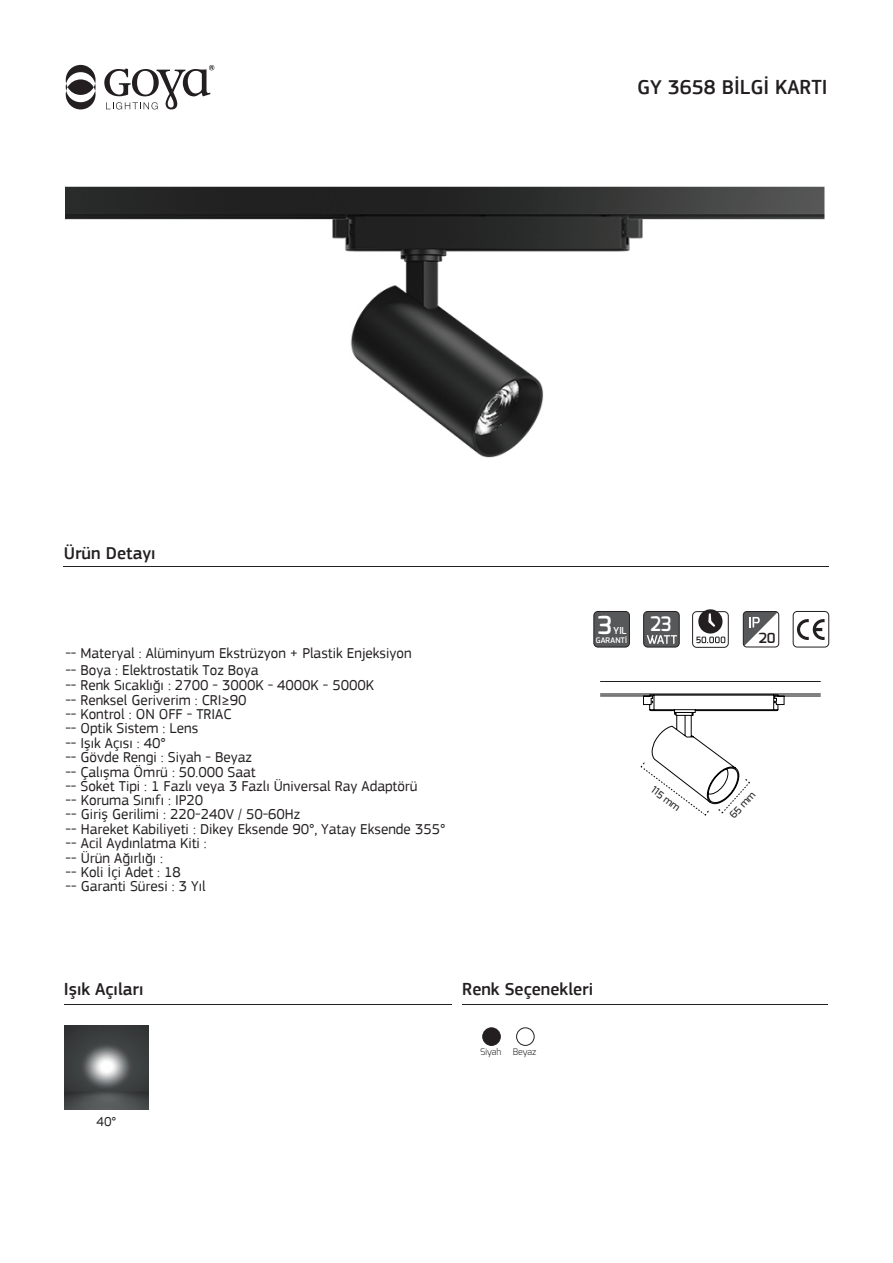
<style>
.page{position:relative;width:893px;height:1263px;background:#fff}
.page>*{position:absolute;margin:0;border:0;box-sizing:border-box;transform-origin:0 0}
.t1{font:600 24.9px "Exo";color:#fff}
.t2{font:500 21px "PF Square Sans Pro";color:#231f20}
.t3{font:600 19.95px "Exo";color:#fff;scale:.89 1}
.t4{font:500 18px "PF Square Sans Pro";color:#231f20}
.t5{font:15px/14.4px "PF Square Sans Pro";color:#231f20}
.t6{font:600 13.95px "Exo";color:#231f20}
.t7{font:13.5px "PF Square Sans Pro";color:#231f20}
.t8{font:500 10.05px "Exo";color:#231f20}
.t9{font:600 9.45px "Exo";color:#fff}
.t10{font:300 9px "Exo";color:#231f20}
.t11{font:600 7.65px "Exo";color:#fff}
</style>
<div class="page">
<hr style="left:64px;top:1004px;width:387px;height:1px;background:#231f20">
<hr style="left:64px;top:566px;width:765px;height:1px;background:#231f20">
<hr style="left:462px;top:1004px;width:366px;height:1px;background:#231f20">
<svg style="left:66px;top:65px;width:30px;height:44px"></svg>
<svg style="left:104px;top:65px;width:110px;height:44px"></svg>
<div style="left:516px;top:1027px;width:18px;height:19px;border:1px solid #231f20;border-radius:50%"></div>
<div style="left:483px;top:1028px;width:17px;height:17px;background:#231f20;border-radius:50%"></div>
<div style="left:482px;top:1027px;width:19px;height:19px;border:1px solid #231f20;border-radius:50%"></div>
<div style="left:644px;top:611px;width:35px;height:36px;background:#57585a;border-radius:4px"></div>
<div style="left:643px;top:611px;width:37px;height:36px;border:1px solid #231f20;border-radius:4px"></div>
<svg style="left:647px;top:635px;width:30px;height:9px"></svg>
<div style="left:793px;top:611px;width:36px;height:36px;border:1px solid #231f20;border-radius:4px"></div>
<svg style="left:797px;top:619px;width:28px;height:21px"></svg>
<div style="left:743px;top:611px;width:36px;height:36px;border:1px solid #231f20;border-radius:4px"></div>
<svg style="left:743px;top:611px;width:34px;height:35px"></svg>
<div style="left:594px;top:611px;width:35px;height:36px;background:#57585a;border-radius:4px"></div>
<div style="left:593px;top:611px;width:37px;height:36px;border:1px solid #231f20;border-radius:4px"></div>
<img style="left:64px;top:1025px;width:84px;height:85px">
<div style="left:692px;top:611px;width:37px;height:37px;border:1px solid #231f20;border-radius:4px"></div>
<svg style="left:696px;top:609px;width:29px;height:34px"></svg>
<svg style="left:600px;top:681px;width:221px;height:134px"></svg>
<img style="left:65px;top:186px;width:760px;height:272px">
<h2 class="t2" style="left:637px;top:75px;width:192px">GY 3658 BİLGİ KARTI</h2>
<p class="t4" style="left:64px;top:543px;width:93px">Ürün Detayı</p>
<p class="t5" style="left:65px;top:645px;width:348px;line-height:17.1px">-- Materyal : Alüminyum Ekstrüzyon + Plastik Enjeksiyon -- Boya : Elektrostatik Toz Boya</p>
<p class="t5" style="left:65px;top:678px;width:381px">-- Renk Sıcaklığı : 2700 - 3000K - 4000K - 5000K<br>-- Renksel Geriverim : CRI≥90<br>-- Kontrol : ON OFF - TRIAC<br>-- Optik Sistem : Lens<br>-- Işık Açısı : 40°<br>-- Gövde Rengi : Siyah - Beyaz<br>-- Çalışma Ömrü : 50.000 Saat<br>-- Soket Tipi : 1 Fazlı veya 3 Fazlı Üniversal Ray Adaptörü<br>-- Koruma Sınıfı : IP20<br>-- Giriş Gerilimi : 220-240V / 50-60Hz<br>-- Hareket Kabiliyeti : Dikey Eksende 90°, Yatay Eksende 355° -- Acil Aydınlatma Kiti :<br>-- Ürün Ağırlığı :<br>-- Koli İçi Adet : 18<br>-- Garanti Süresi : 3 Yıl</p>
<h1 class="t1" style="left:598px;top:609px;width:16px">3</h1>
<p class="t9" style="left:613px;top:624px;width:15px">YIL</p>
<h3 class="t3" style="left:650px;top:611px;width:25px">23</h3>
<p class="t11" style="left:596px;top:635px;width:33px">GARANTİ</p>
<p class="t6" style="left:759px;top:629px;width:19px">20</p>
<p class="t8" style="left:656px;top:783px;width:35px;rotate:37deg">115 mm</p>
<p class="t8" style="left:727px;top:812px;width:34px;rotate:-48deg">65 mm</p>
<p class="t4" style="left:64px;top:979px;width:81px">Işık Açıları</p>
<p class="t4" style="left:462px;top:979px;width:132px">Renk Seçenekleri</p>
<p class="t7" style="left:97px;top:1113px;width:21px">40°</p>
<p class="t10" style="left:480px;top:1046px;width:23px">Siyah</p>
<p class="t10" style="left:513px;top:1046px;width:25px">Beyaz</p>
</div>
